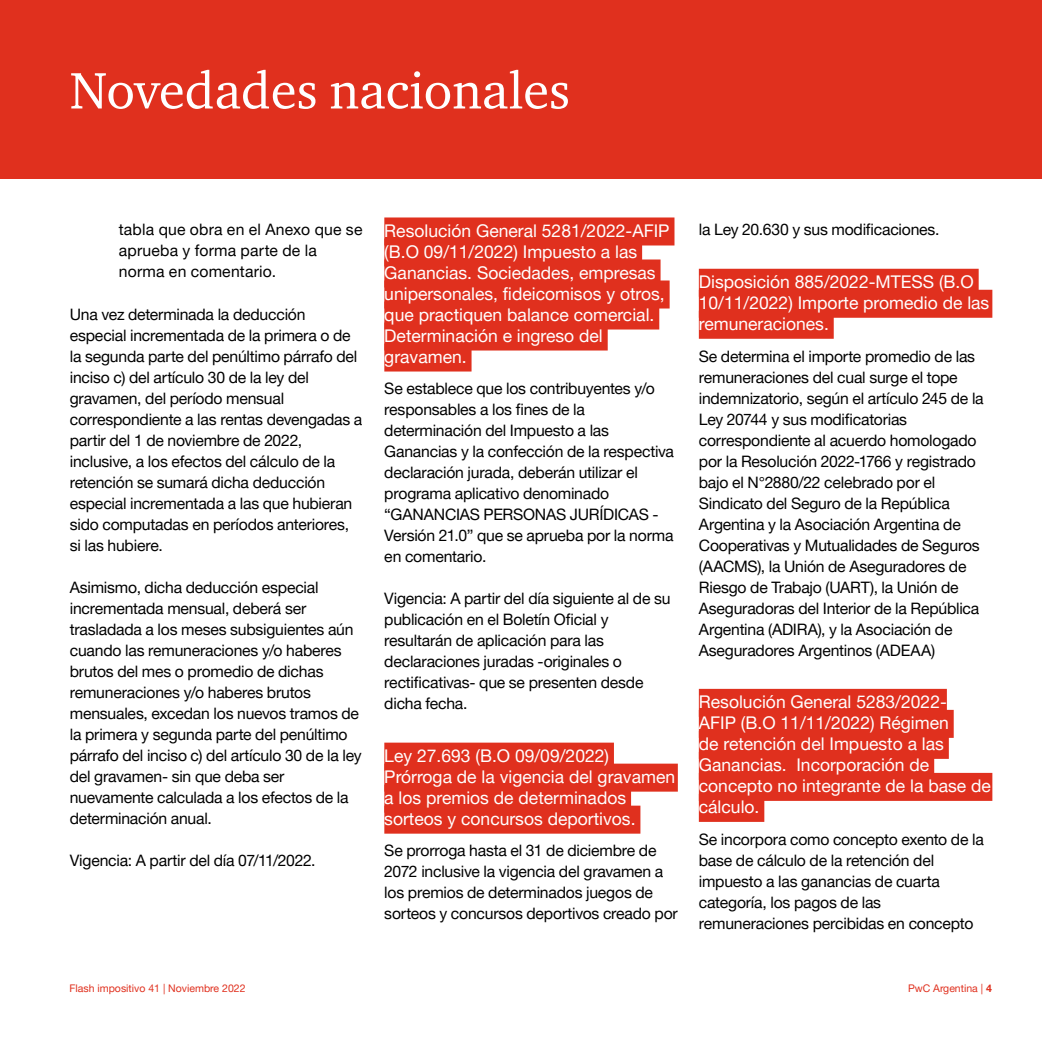
<style>
.page{position:relative;width:1042px;height:1042px;background:#fff}
.page>*{position:absolute;margin:0;border:0;box-sizing:border-box;transform-origin:0 0}
.t1{font:52.5px "ITC Charter Com";color:#fff}
.t2{font:17.5px/21px "Helvetica Neue LT Pro";color:#fff}
.t3{font:15.75px/21px "Helvetica Neue LT Pro";letter-spacing:-.015em;color:#000}
.t4{font:15.75px/21px "Helvetica Neue LT Pro";letter-spacing:.01em;color:#000}
.t5{font:10.5px "Helvetica Neue LT Pro";color:#e0301e}
.s1{font-weight:700}
</style>
<div class="page">
<div style="left:384px;top:217px;width:290px;height:28px;background:#e0301e"></div>
<div style="left:384px;top:238px;width:258px;height:28px;background:#e0301e"></div>
<div style="left:384px;top:259px;width:276px;height:28px;background:#e0301e"></div>
<div style="left:384px;top:280px;width:285px;height:28px;background:#e0301e"></div>
<div style="left:384px;top:301px;width:275px;height:28px;background:#e0301e"></div>
<div style="left:384px;top:322px;width:224px;height:28px;background:#e0301e"></div>
<div style="left:384px;top:343px;width:87px;height:28px;background:#e0301e"></div>
<div style="left:384px;top:742px;width:230px;height:28px;background:#e0301e"></div>
<div style="left:384px;top:763px;width:294px;height:28px;background:#e0301e"></div>
<div style="left:384px;top:784px;width:247px;height:28px;background:#e0301e"></div>
<div style="left:384px;top:805px;width:256px;height:28px;background:#e0301e"></div>
<div style="left:699px;top:269px;width:279px;height:28px;background:#e0301e"></div>
<div style="left:699px;top:290px;width:293px;height:28px;background:#e0301e"></div>
<div style="left:699px;top:311px;width:135px;height:28px;background:#e0301e"></div>
<div style="left:699px;top:689px;width:248px;height:28px;background:#e0301e"></div>
<div style="left:699px;top:710px;width:254px;height:28px;background:#e0301e"></div>
<div style="left:699px;top:731px;width:250px;height:28px;background:#e0301e"></div>
<div style="left:699px;top:752px;width:235px;height:28px;background:#e0301e"></div>
<div style="left:699px;top:773px;width:293px;height:28px;background:#e0301e"></div>
<div style="left:699px;top:794px;width:65px;height:28px;background:#e0301e"></div>
<div style="left:0;top:0;width:1042px;height:179px;background:#e0301e"></div>
<h1 class="t1" style="left:70px;top:58px;width:502px">Novedades nacionales</h1>
<p class="t4" style="left:119px;top:219px;width:245px">tabla que obra en el Anexo que se aprueba y forma parte de la norma en comentario.</p>
<p class="t3" style="left:70px;top:303px;width:294px">Una vez determinada la deducción especial incrementada de la primera o de la segunda parte del penúltimo párrafo del inciso c) del artículo 30 de la ley del gravamen, del período mensual correspondiente a las rentas devengadas a partir del 1 de noviembre de 2022, inclusive, a los efectos del cálculo de la retención se sumará dicha deducción especial incrementada a las que hubieran sido computadas en períodos anteriores, si las hubiere.</p>
<p class="t3" style="left:70px;top:576px;width:293px">Asimismo, dicha deducción especial incrementada mensual, deberá ser trasladada a los meses subsiguientes aún cuando las remuneraciones y/o haberes brutos del mes o promedio de dichas remuneraciones y/o haberes brutos mensuales, excedan los nuevos tramos de la primera y segunda parte del penúltimo párrafo del inciso c) del artículo 30 de la ley del gravamen- sin que deba ser nuevamente calculada a los efectos de la determinación anual.</p>
<p class="t3" style="left:70px;top:849px;width:247px">Vigencia: A partir del día 07/11/2022.</p>
<p class="t2" style="left:384px;top:220px;width:287px">Resolución General 5281/2022-AFIP (B.O 09/11/2022) Impuesto a las<br>Ganancias. Sociedades, empresas unipersonales, fideicomisos y otros, que practiquen balance comercial.<br>Determinación e ingreso del gravamen.</p>
<p class="t3" style="left:384px;top:378px;width:291px">Se establece que los contribuyentes y/o responsables a los fines de la determinación del Impuesto a las Ganancias y la confección de la respectiva declaración jurada, deberán utilizar el programa aplicativo denominado “GANANCIAS PERSONAS JURÍDICAS - Versión 21.0” que se aprueba por la norma en comentario.</p>
<p class="t3" style="left:384px;top:588px;width:288px">Vigencia: A partir del día siguiente al de su publicación en el Boletín Oficial y resultarán de aplicación para las declaraciones juradas -originales o rectificativas- que se presenten desde dicha fecha.</p>
<p class="t2" style="left:384px;top:745px;width:292px">Ley 27.693 (B.O 09/09/2022)<br>Prórroga de la vigencia del gravamen a los premios de determinados sorteos y concursos deportivos.</p>
<p class="t3" style="left:384px;top:840px;width:295px">Se prorroga hasta el 31 de diciembre de 2072 inclusive la vigencia del gravamen a los premios de determinados juegos de sorteos y concursos deportivos creado por</p>
<p class="t3" style="left:699px;top:219px;width:242px">la Ley 20.630 y sus modificaciones.</p>
<p class="t2" style="left:699px;top:271px;width:292px">Disposición 885/2022-MTESS (B.O<br>10/11/2022) Importe promedio de las remuneraciones.</p>
<p class="t3" style="left:699px;top:345px;width:286px">Se determina el importe promedio de las remuneraciones del cual surge el tope indemnizatorio, según el artículo 245 de la Ley 20744 y sus modificatorias correspondiente al acuerdo homologado por la Resolución 2022-1766 y registrado bajo el N°2880/22 celebrado por el Sindicato del Seguro de la República Argentina y la Asociación Argentina de Cooperativas y Mutualidades de Seguros (AACMS), la Unión de Aseguradores de Riesgo de Trabajo (UART), la Unión de Aseguradoras del Interior de la República Argentina (ADIRA), y la Asociación de Aseguradores Argentinos (ADEAA)</p>
<p class="t2" style="left:699px;top:691px;width:294px">Resolución General 5283/2022-<br>AFIP (B.O 11/11/2022) Régimen<br>de retención del Impuesto a las<br>Ganancias. Incorporación de concepto no integrante de la base de cálculo.</p>
<p class="t3" style="left:699px;top:828px;width:286px">Se incorpora como concepto exento de la base de cálculo de la retención del impuesto a las ganancias de cuarta categoría, los pagos de las remuneraciones percibidas en concepto</p>
<p class="t5" style="left:69px;top:982px;width:178px">Flash impositivo 41 | Noviembre 2022</p>
<p class="t5" style="left:908px;top:982px;width:85px">PwC Argentina | <span class="s1">4</span></p>
</div>
